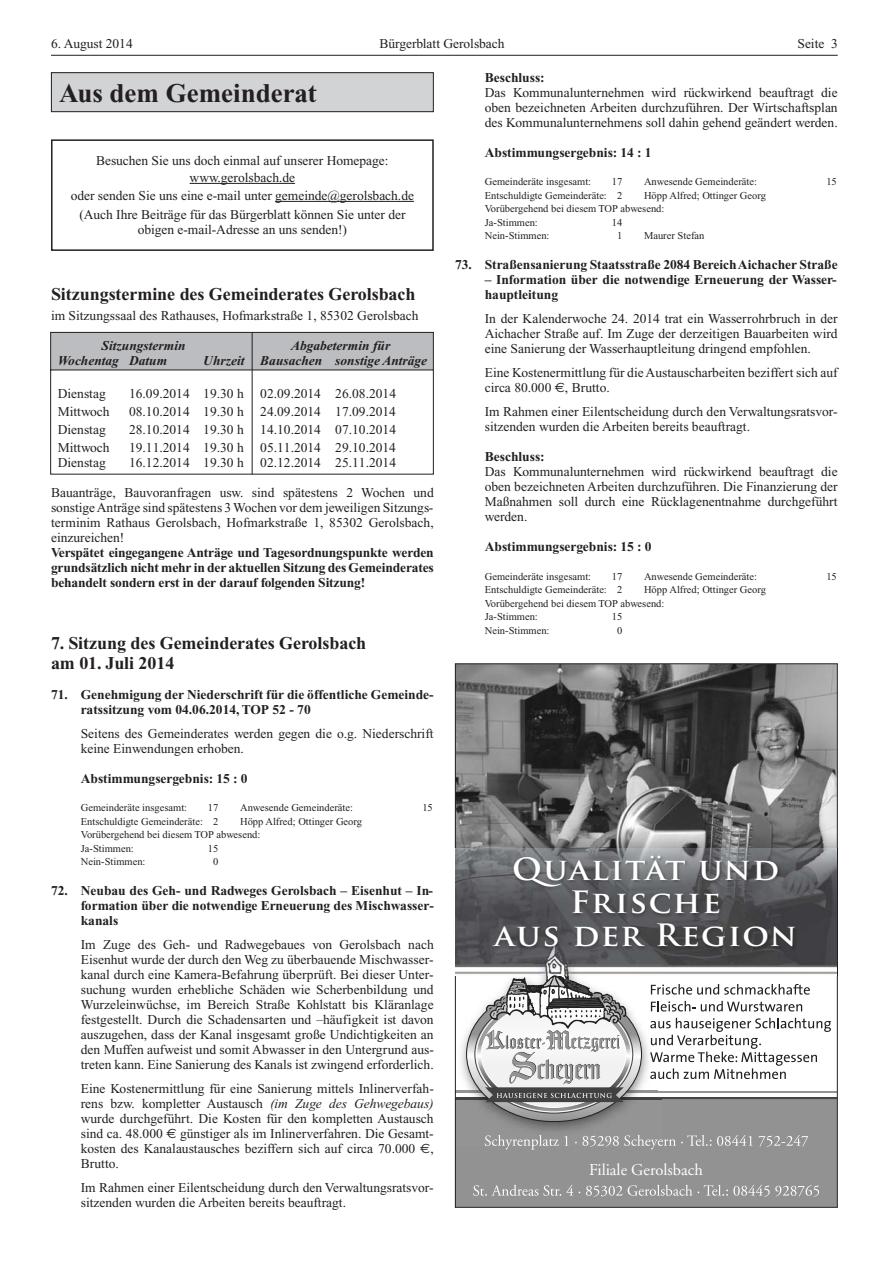
<style>
.page{position:relative;width:893px;height:1263px;background:#fff}
.page>*{position:absolute;margin:0;border:0;box-sizing:border-box;transform-origin:0 0}
.t1{font:700 30px/33px "Trajan Pro";letter-spacing:.05em;color:#fff;text-align:center;scale:1.07 1}
.t2{font:700 27px "Times New Roman";color:#231f20}
.t3{font:700 18px/19.5px "Times New Roman";letter-spacing:-.005em;color:#231f20}
.t4{font:16.5px "Adobe Garamond";color:#fff}
.t5{font:13.5px/15px "Times New Roman";color:#231f20;text-align:justify}
.t6{font:700 13.5px/15px "Times New Roman";color:#231f20;text-align:justify}
.t7{font:italic 700 13.5px "Times New Roman";color:#231f20}
.t8{font:10.5px/13.5px "Times New Roman";color:#231f20}
.s1{font-style:italic}
.s2{font-family:"Euro Sans"}
</style>
<div class="page">
<svg style="left:50px;top:332px;width:384px;height:143px"></svg>
<hr style="left:252px;top:332px;width:1px;height:142px;background:#231f20">
<hr style="left:51px;top:55px;width:787px;height:1px;background:#231f20">
<div style="left:51px;top:139px;width:383px;height:112px;border:2px solid #231f20"></div>
<hr style="left:190px;top:183px;width:105px;height:1px;background:#231f20">
<hr style="left:275px;top:201px;width:139px;height:1px;background:#231f20">
<img style="left:457px;top:665px;width:379px;height:183px">
<div style="left:456px;top:1098px;width:381px;height:109px;background:#929292"></div>
<hr style="left:456px;top:1097px;width:381px;height:2px;background:#414141">
<img style="left:484px;top:1121px;width:114px;height:24px">
<svg style="left:485px;top:1135px;width:83px;height:14px"></svg>
<svg style="left:575px;top:1135px;width:136px;height:14px"></svg>
<svg style="left:717px;top:1135px;width:35px;height:11px"></svg>
<svg style="left:759px;top:1135px;width:49px;height:12px"></svg>
<svg style="left:473px;top:1185px;width:100px;height:11px"></svg>
<svg style="left:586px;top:1185px;width:106px;height:11px"></svg>
<svg style="left:698px;top:1185px;width:121px;height:11px"></svg>
<svg style="left:457px;top:976px;width:374px;height:145px"></svg>
<hr style="left:658px;top:1091px;width:179px;height:2px;background:#959595">
<hr style="left:657px;top:1097px;width:180px;height:1px;background:#454545">
<img style="left:455px;top:848px;width:383px;height:128px">
<div style="left:51px;top:73px;width:382px;height:39px;background:#d1d3d4"></div>
<div style="left:51px;top:72px;width:383px;height:40px;border:1px solid #231f20"></div>
<p class="t5" style="left:51px;top:37px;width:83px">6. August 2014</p>
<p class="t5" style="left:379px;top:37px;width:127px">Bürgerblatt Gerolsbach</p>
<p class="t5" style="left:797px;top:37px;width:42px">Seite 3</p>
<h2 class="t2" style="left:59px;top:83px;width:259px">Aus dem Gemeinderat</h2>
<p class="t5" style="left:96px;top:154px;width:294px;line-height:16.5px;text-align:center">Besuchen Sie uns doch einmal auf unserer Homepage: www.gerolsbach.de</p>
<p class="t5" style="left:71px;top:187px;width:345px;line-height:19.5px;text-align:center">oder senden Sie uns eine e-mail unter gemeinde@gerolsbach.de (Auch Ihre Beiträge für das Bürgerblatt können Sie unter der</p>
<p class="t5" style="left:138px;top:224px;width:211px">obigen e-mail-Adresse an uns senden!)</p>
<h3 class="t3" style="left:51px;top:286px;width:366px">Sitzungstermine des Gemeinderates Gerolsbach</h3>
<p class="t5" style="left:51px;top:309px;width:369px">im Sitzungssaal des Rathauses, Hofmarkstraße 1, 85302 Gerolsbach</p>
<p class="t7" style="left:102px;top:341px;width:85px">Sitzungstermin</p>
<p class="t7" style="left:291px;top:341px;width:101px">Abgabetermin für</p>
<p class="t7" style="left:58px;top:356px;width:111px">Wochentag Datum</p>
<p class="t7" style="left:203px;top:356px;width:225px">Uhrzeit Bausachen sonstige Anträge</p>
<p class="t5" style="left:58px;top:387px;width:49px">Dienstag</p>
<p class="t5" style="left:129px;top:387px;width:269px">16.09.2014 19.30 h 02.09.2014 26.08.2014</p>
<p class="t5" style="left:58px;top:405px;width:53px">Mittwoch</p>
<p class="t5" style="left:129px;top:405px;width:268px">08.10.2014 19.30 h 24.09.2014 17.09.2014</p>
<p class="t5" style="left:58px;top:423px;width:49px">Dienstag</p>
<p class="t5" style="left:129px;top:423px;width:269px">28.10.2014 19.30 h 14.10.2014 07.10.2014</p>
<p class="t5" style="left:58px;top:441px;width:53px">Mittwoch</p>
<p class="t5" style="left:129px;top:441px;width:268px">19.11.2014 19.30 h 05.11.2014 29.10.2014</p>
<p class="t5" style="left:58px;top:456px;width:49px">Dienstag</p>
<p class="t5" style="left:129px;top:456px;width:269px">16.12.2014 19.30 h 02.12.2014 25.11.2014</p>
<p class="t5" style="left:51px;top:486px;width:384px">Bauanträge, Bauvoranfragen usw. sind spätestens 2 Wochen und sonstige Anträge sind spätestens 3 Wochen vor dem jeweiligen Sitzungs&shy;terminim Rathaus Gerolsbach, Hofmarkstraße 1, 85302 Gerolsbach, einzureichen!</p>
<p class="t6" style="left:51px;top:546px;width:384px">Verspätet eingegangene Anträge und Tagesordnungspunkte werden grundsätzlich nicht mehr in der aktuellen Sitzung des Gemeinderates behandelt sondern erst in der darauf folgenden Sitzung!</p>
<h3 class="t3" style="left:51px;top:635px;width:317px">7. Sitzung des Gemeinderates Gerolsbach am 01. Juli 2014</h3>
<p class="t6" style="left:81px;top:688px;width:354px;text-indent:-30px">71. Genehmigung der Niederschrift für die öffentliche Gemeinde&shy;ratssitzung vom 04.06.2014, TOP 52 - 70</p>
<p class="t5" style="left:81px;top:727px;width:354px">Seitens des Gemeinderates werden gegen die o.g. Niederschrift keine Einwendungen erhoben.</p>
<p class="t6" style="left:81px;top:772px;width:168px">Abstimmungsergebnis: 15 : 0</p>
<p class="t8" style="left:81px;top:802px;width:108px">Gemeinderäte insgesamt:</p>
<p class="t8" style="left:208px;top:802px;width:12px">17</p>
<p class="t8" style="left:240px;top:802px;width:115px">Anwesende Gemeinderäte:</p>
<p class="t8" style="left:422px;top:802px;width:12px">15</p>
<p class="t8" style="left:81px;top:815px;width:139px">Entschuldigte Gemeinderäte: 2</p>
<p class="t8" style="left:81px;top:815px;width:283px;text-indent:159px">Höpp Alfred; Ottinger Georg<br>Vorübergehend bei diesem TOP abwesend:<br>Ja-Stimmen:</p>
<p class="t8" style="left:208px;top:842px;width:12px">15</p>
<p class="t8" style="left:81px;top:856px;width:66px">Nein-Stimmen:</p>
<p class="t8" style="left:213px;top:856px;width:7px">0</p>
<p class="t6" style="left:81px;top:884px;width:355px;text-indent:-30px">72. Neubau des Geh- und Radweges Gerolsbach – Eisenhut – In&shy;formation über die notwendige Erneuerung des Mischwasser&shy;kanals</p>
<p class="t5" style="left:81px;top:938px;width:355px">Im Zuge des Geh- und Radwegebaues von Gerolsbach nach Eisenhut wurde der durch den Weg zu überbauende Mischwasser&shy;kanal durch eine Kamera-Befahrung überprüft. Bei dieser Unter&shy;suchung wurden erhebliche Schäden wie Scherbenbildung und Wurzeleinwüchse, im Bereich Straße Kohlstatt bis Kläranlage festgestellt. Durch die Schadensarten und –häufigkeit ist davon auszugehen, dass der Kanal insgesamt große Undichtigkeiten an den Muffen aufweist und somit Abwasser in den Untergrund aus&shy;treten kann. Eine Sanierung des Kanals ist zwingend erforderlich.</p>
<p class="t5" style="left:81px;top:1082px;width:355px">Eine Kostenermittlung für eine Sanierung mittels Inliner ver fah - rens bzw. kompletter Austausch <span class="s1">(im Zuge des Gehwegebaus) </span>wurde durchgeführt. Die Kosten für den kompletten Austausch sind ca. 48.000 <span class="s2">€</span> günstiger als im Inlinerverfahren. Die Gesamt&shy;kosten des Kanalaustausches beziffern sich auf circa 70.000 <span class="s2">€</span>, Brutto.</p>
<p class="t5" style="left:81px;top:1181px;width:354px">Im Rahmen einer Eilentscheidung durch den Verwaltungsratsvor&shy;sitzenden wurden die Arbeiten bereits beauftragt.</p>
<p class="t6" style="left:485px;top:71px;width:61px">Beschluss:</p>
<p class="t5" style="left:485px;top:86px;width:354px">Das Kommunalunternehmen wird rückwirkend beauftragt die oben bezeichneten Arbeiten durchzuführen. Der Wirtschaftsplan des Kommunalunternehmens soll dahin gehend geändert werden.</p>
<p class="t6" style="left:485px;top:146px;width:168px">Abstimmungsergebnis: 14 : 1</p>
<p class="t8" style="left:485px;top:176px;width:108px">Gemeinderäte insgesamt:</p>
<p class="t8" style="left:612px;top:176px;width:12px">17</p>
<p class="t8" style="left:644px;top:176px;width:115px">Anwesende Gemeinderäte:</p>
<p class="t8" style="left:826px;top:176px;width:12px">15</p>
<p class="t8" style="left:485px;top:189px;width:139px">Entschuldigte Gemeinderäte: 2</p>
<p class="t8" style="left:485px;top:189px;width:283px;text-indent:159px">Höpp Alfred; Ottinger Georg<br>Vorübergehend bei diesem TOP abwesend:<br>Ja-Stimmen:</p>
<p class="t8" style="left:612px;top:216px;width:12px">14</p>
<p class="t8" style="left:485px;top:230px;width:66px">Nein-Stimmen:</p>
<p class="t8" style="left:617px;top:230px;width:7px">1</p>
<p class="t8" style="left:644px;top:230px;width:62px">Maurer Stefan</p>
<p class="t6" style="left:455px;top:259px;width:384px">73. Straßensanierung Staatsstraße 2084 Bereich Aichacher Straße</p>
<p class="t6" style="left:485px;top:274px;width:354px">– Information über die notwendige Erneuerung der Wasser&shy;hauptleitung</p>
<p class="t5" style="left:485px;top:312px;width:354px">In der Kalenderwoche 24. 2014 trat ein Wasserrohrbruch in der Aichacher Straße auf. Im Zuge der derzeitigen Bauarbeiten wird eine Sanierung der Wasserhauptleitung dringend empfohlen.</p>
<p class="t5" style="left:485px;top:366px;width:354px">Eine Kostenermittlung für die Austauscharbeiten beziffert sich auf circa 80.000 <span class="s2">€</span>, Brutto.</p>
<p class="t5" style="left:485px;top:405px;width:354px">Im Rahmen einer Eilentscheidung durch den Verwaltungsratsvor&shy;sitzenden wurden die Arbeiten bereits beauftragt.</p>
<p class="t6" style="left:485px;top:451px;width:61px">Beschluss:</p>
<p class="t5" style="left:485px;top:465px;width:354px">Das Kommunalunternehmen wird rückwirkend beauftragt die oben bezeichneten Arbeiten durchzuführen. Die Finanzierung der Maßnahmen soll durch eine Rücklagenentnahme durchgeführt werden.</p>
<p class="t6" style="left:485px;top:541px;width:168px">Abstimmungsergebnis: 15 : 0</p>
<p class="t8" style="left:485px;top:570px;width:108px">Gemeinderäte insgesamt:</p>
<p class="t8" style="left:612px;top:570px;width:12px">17</p>
<p class="t8" style="left:644px;top:570px;width:115px">Anwesende Gemeinderäte:</p>
<p class="t8" style="left:826px;top:570px;width:12px">15</p>
<p class="t8" style="left:485px;top:584px;width:139px">Entschuldigte Gemeinderäte: 2</p>
<p class="t8" style="left:485px;top:584px;width:283px;text-indent:159px">Höpp Alfred; Ottinger Georg<br>Vorübergehend bei diesem TOP abwesend:<br>Ja-Stimmen:</p>
<p class="t8" style="left:612px;top:611px;width:12px">15</p>
<p class="t8" style="left:485px;top:624px;width:66px">Nein-Stimmen:</p>
<p class="t8" style="left:617px;top:624px;width:7px">0</p>
<h1 class="t1" style="left:495px;top:853px;width:284px">Qualität und<br>Frische<br>aus der Region</h1>
<p class="t4" style="left:589px;top:1163px;width:115px">Filiale Gerolsbach</p>
</div>
